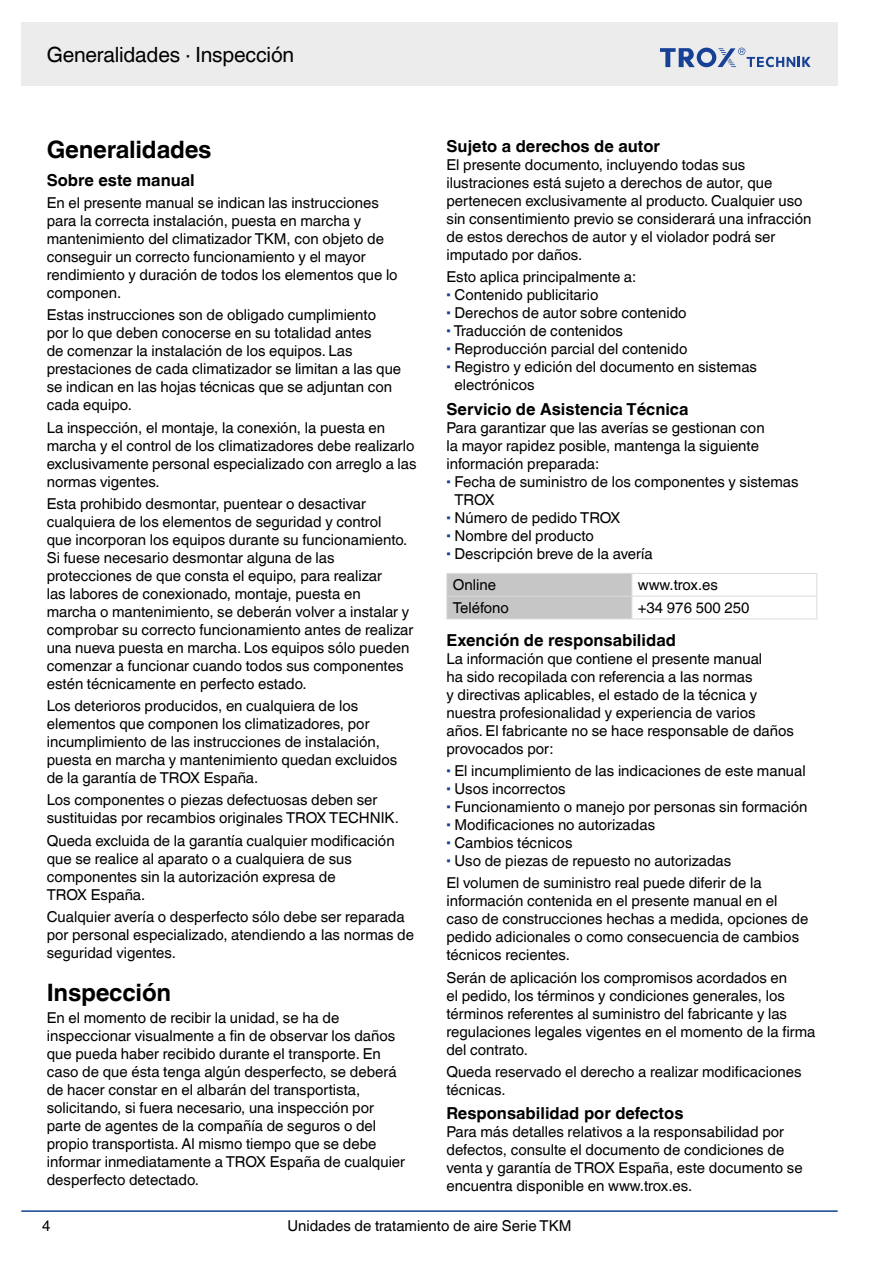
<style>
.page{position:relative;width:893px;height:1263px;background:#fff}
.page>*{position:absolute;margin:0;border:0;box-sizing:border-box;transform-origin:0 0}
.t1{font:700 24px "TROX Helvetica";letter-spacing:-.01em;color:#000}
.t2{font:21px "TROX Helvetica";letter-spacing:-.01em;color:#000}
.t3{font:700 16.5px "TROX Helvetica";color:#000}
.t4{font:15px/18px "TROX Helvetica";color:#000}
.s1{color:#164194}
</style>
<div class="page">
<div style="left:21px;top:22px;width:817px;height:64px;background:#ececec"></div>
<svg style="left:660px;top:48px;width:151px;height:20px"></svg>
<hr style="left:21px;top:1210px;width:817px;height:2px;background:#114490">
<hr style="left:632px;top:573px;width:185px;height:1px;background:#dadada">
<hr style="left:632px;top:596px;width:185px;height:1px;background:#dadada">
<div style="left:446px;top:573px;width:186px;height:45px;background:#c6c6c6"></div>
<svg style="left:816px;top:574px;width:1px;height:44px"></svg>
<hr style="left:446px;top:618px;width:186px;height:1px;background:#dadada">
<hr style="left:632px;top:618px;width:185px;height:1px;background:#dadada">
<h2 class="t2" style="left:47px;top:42px;width:249px">Generalidades · Inspección</h2>
<h1 class="t1" style="left:47px;top:135px;width:166px">Generalidades</h1>
<p class="t3" style="left:47px;top:171px;width:150px">Sobre este manual</p>
<p class="t4" style="left:47px;top:194px;width:352px">En el presente manual se indican las instrucciones para la correcta instalación, puesta en marcha y mantenimiento del climatizador TKM, con objeto de conseguir un correcto funcionamiento y el mayor rendimiento y duración de todos los elementos que lo componen.</p>
<p class="t4" style="left:47px;top:306px;width:356px">Estas instrucciones son de obligado cumplimiento por lo que deben conocerse en su totalidad antes<br>de comenzar la instalación de los equipos. Las prestaciones de cada climatizador se limitan a las que se indican en las hojas técnicas que se adjuntan con cada equipo.</p>
<p class="t4" style="left:47px;top:418px;width:371px">La inspección, el montaje, la conexión, la puesta en marcha y el control de los climatizadores debe realizarlo exclusivamente personal especializado con arreglo a las normas vigentes.</p>
<p class="t4" style="left:47px;top:495px;width:368px">Esta prohibido desmontar, puentear o desactivar cualquiera de los elementos de seguridad y control<br>que incorporan los equipos durante su funcionamiento.<br>Si fuese necesario desmontar alguna de las protecciones de que consta el equipo, para realizar<br>las labores de conexionado, montaje, puesta en marcha o mantenimiento, se deberán volver a instalar y comprobar su correcto funcionamiento antes de realizar una nueva puesta en marcha. Los equipos sólo pueden comenzar a funcionar cuando todos sus componentes estén técnicamente en perfecto estado.</p>
<p class="t4" style="left:47px;top:697px;width:352px">Los deterioros producidos, en cualquiera de los elementos que componen los climatizadores, por incumplimiento de las instrucciones de instalación, puesta en marcha y mantenimiento quedan excluidos de la garantía de TROX España.</p>
<p class="t4" style="left:47px;top:791px;width:354px">Los componentes o piezas defectuosas deben ser sustituidas por recambios originales TROX TECHNIK.</p>
<p class="t4" style="left:47px;top:831px;width:349px">Queda excluida de la garantía cualquier modificación que se realice al aparato o a cualquiera de sus componentes sin la autorización expresa de<br>TROX España.</p>
<p class="t4" style="left:47px;top:908px;width:369px">Cualquier avería o desperfecto sólo debe ser reparada por personal especializado, atendiendo a las normas de seguridad vigentes.</p>
<h1 class="t1" style="left:47px;top:978px;width:126px">Inspección</h1>
<p class="t4" style="left:47px;top:1008px;width:360px">En el momento de recibir la unidad, se ha de inspeccionar visualmente a fin de observar los daños que pueda haber recibido durante el transporte. En caso de que ésta tenga algún desperfecto, se deberá de hacer constar en el albarán del transportista, solicitando, si fuera necesario, una inspección por parte de agentes de la compañía de seguros o del propio transportista. Al mismo tiempo que se debe informar inmediatamente a TROX España de cualquier desperfecto detectado.</p>
<p class="t3" style="left:446px;top:137px;width:215px">Sujeto a derechos de autor</p>
<p class="t4" style="left:446px;top:156px;width:366px">El presente documento, incluyendo todas sus ilustraciones está sujeto a derechos de autor, que pertenecen exclusivamente al producto. Cualquier uso sin consentimiento previo se considerará una infracción de estos derechos de autor y el violador podrá ser imputado por daños.</p>
<p class="t4" style="left:446px;top:268px;width:191px">Esto aplica principalmente a:</p>
<p class="t4" style="left:446px;top:286px;width:153px"><span class="s1">▪</span> Contenido publicitario</p>
<p class="t4" style="left:446px;top:304px;width:242px"><span class="s1">▪</span> Derechos de autor sobre contenido</p>
<p class="t4" style="left:446px;top:322px;width:178px"><span class="s1">▪</span> Traducción de contenidos</p>
<p class="t4" style="left:446px;top:340px;width:242px"><span class="s1">▪</span> Reproducción parcial del contenido</p>
<p class="t4" style="left:454px;top:358px;width:304px;text-indent:-8px"><span class="s1">▪</span> Registro y edición del documento en sistemas electrónicos</p>
<p class="t3" style="left:446px;top:399px;width:244px">Servicio de Asistencia Técnica</p>
<p class="t4" style="left:446px;top:418px;width:320px">Para garantizar que las averías se gestionan con la mayor rapidez posible, mantenga la siguiente información preparada:</p>
<p class="t4" style="left:454px;top:472px;width:346px;text-indent:-8px"><span class="s1">▪</span> Fecha de suministro de los componentes y sistemas<br>TROX</p>
<p class="t4" style="left:446px;top:508px;width:176px"><span class="s1">▪</span> Número de pedido TROX</p>
<p class="t4" style="left:446px;top:526px;width:149px"><span class="s1">▪</span> Nombre del producto</p>
<p class="t4" style="left:453px;top:537px;width:201px;line-height:31.7px;text-indent:-6px"><span class="s1">▪</span> Descripción breve de la avería<br>Online</p>
<p class="t4" style="left:638px;top:576px;width:82px">www.trox.es</p>
<p class="t4" style="left:453px;top:599px;width:58px">Teléfono</p>
<p class="t4" style="left:638px;top:599px;width:113px">+34 976 500 250</p>
<p class="t3" style="left:446px;top:630px;width:231px">Exención de responsabilidad</p>
<p class="t4" style="left:446px;top:650px;width:349px">La información que contiene el presente manual<br>ha sido recopilada con referencia a las normas<br>y directivas aplicables, el estado de la técnica y nuestra profesionalidad y experiencia de varios años. El fabricante no se hace responsable de daños provocados por:</p>
<p class="t4" style="left:446px;top:762px;width:361px"><span class="s1">▪</span> El incumplimiento de las indicaciones de este manual</p>
<p class="t4" style="left:446px;top:780px;width:121px"><span class="s1">▪</span> Usos incorrectos</p>
<p class="t4" style="left:446px;top:798px;width:362px"><span class="s1">▪</span> Funcionamiento o manejo por personas sin formación</p>
<p class="t4" style="left:446px;top:816px;width:210px"><span class="s1">▪</span> Modificaciones no autorizadas</p>
<p class="t4" style="left:446px;top:834px;width:128px"><span class="s1">▪</span> Cambios técnicos</p>
<p class="t4" style="left:446px;top:850px;width:317px;line-height:22.2px"><span class="s1">▪</span> Uso de piezas de repuesto no autorizadas<br>El volumen de suministro real puede diferir de la</p>
<p class="t4" style="left:446px;top:892px;width:363px">información contenida en el presente manual en el caso de construcciones hechas a medida, opciones de pedido adicionales o como consecuencia de cambios técnicos recientes.</p>
<p class="t4" style="left:446px;top:968px;width:370px">Serán de aplicación los compromisos acordados en<br>el pedido, los términos y condiciones generales, los términos referentes al suministro del fabricante y las regulaciones legales vigentes en el momento de la firma del contrato.</p>
<p class="t4" style="left:446px;top:1063px;width:357px">Queda reservado el derecho a realizar modificaciones técnicas.</p>
<p class="t3" style="left:446px;top:1104px;width:238px">Responsabilidad por defectos</p>
<p class="t4" style="left:446px;top:1123px;width:358px">Para más detalles relativos a la responsabilidad por defectos, consulte el documento de condiciones de venta y garantía de TROX España, este documento se encuentra disponible en www.trox.es.</p>
<p class="t4" style="left:42px;top:1217px;width:10px">4</p>
<p class="t4" style="left:287px;top:1217px;width:286px">Unidades de tratamiento de aire Serie TKM</p>
</div>
